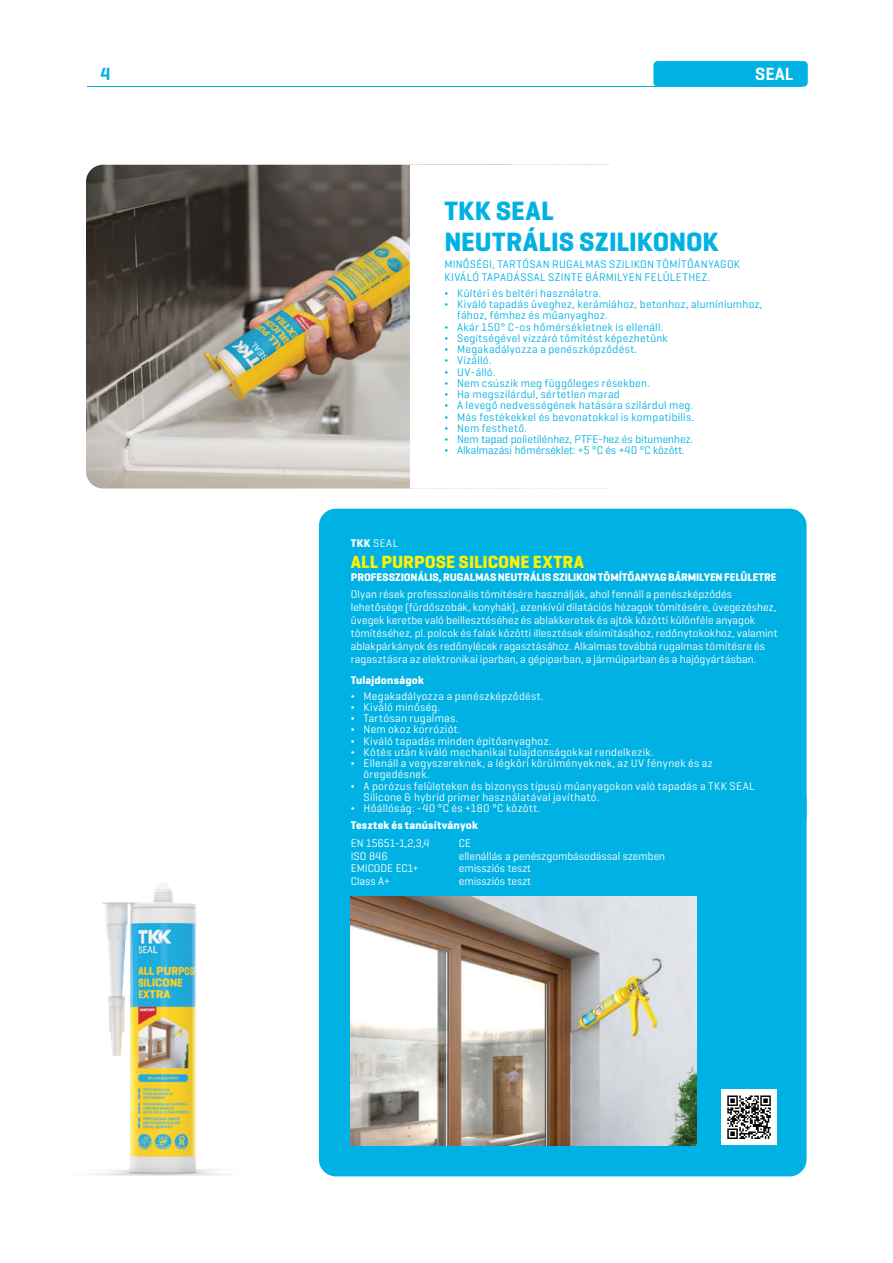
<style>
.page{position:relative;width:893px;height:1263px;background:#fff}
.page>*{position:absolute;margin:0;border:0;box-sizing:border-box;transform-origin:0 0}
.t1{font:700 27px/31px "Geogrotesque Cyr";letter-spacing:.01em;color:#00b2e3}
.t2{font:700 18px "Geogrotesque Cyr";letter-spacing:.01em;color:#fff200}
.t3{font:600 18px "Geogrotesque Cyr";color:#fff}
.t4{font:600 18px "Geogrotesque Cyr";color:#00b2e3}
.t5{font:11.25px/12.9px "Geogrotesque Cyr";letter-spacing:.015em;color:#fff}
.t6{font:11.25px/12.9px "Geogrotesque Cyr";letter-spacing:.025em;color:#00b2e3}
.t7{font:700 11.25px "Geogrotesque Cyr";letter-spacing:.005em;color:#fff}
.t8{font:11.25px "Geogrotesque Cyr";color:#00b2e3}
.s1{font-weight:700}
</style>
<div class="page">
<div style="left:653px;top:61px;width:155px;height:26px;background:#00b2e3;border-radius:4px"></div>
<hr style="left:87px;top:86px;width:714px;height:1px;background:#00b2e3">
<div style="left:319px;top:509px;width:488px;height:323px;background:#00b2e3;border-radius:17px"></div>
<div style="left:319px;top:782px;width:488px;height:394px;background:#00b2e3;border-radius:17px"></div>
<div style="left:721px;top:1089px;width:56px;height:56px;background:#fff"></div>
<svg style="left:727px;top:1095px;width:44px;height:44px"></svg>
<img style="left:86px;top:165px;width:324px;height:323px">
<img style="left:87px;top:883px;width:139px;height:293px">
<img style="left:351px;top:896px;width:345px;height:250px">
<p class="t4" style="left:100px;top:63px;width:12px">4</p>
<p class="t3" style="left:755px;top:63px;width:39px">SEAL</p>
<h4 class="t1" style="left:444px;top:195px;width:276px">TKK SEAL<br>NEUTRÁLIS SZILIKONOK</h4>
<p class="t6" style="left:444px;top:258px;width:297px">MINŐSÉGI, TARTÓSAN RUGALMAS SZILIKON TÖMÍTŐANYAGOK<br>KIVÁLÓ TAPADÁSSAL SZINTE BÁRMILYEN FELÜLETHEZ.</p>
<p class="t6" style="left:444px;top:286px;width:158px">¬ Kültéri és beltéri használatra.</p>
<p class="t6" style="left:457px;top:298px;width:307px;line-height:11.2px;text-indent:-13px">¬ Kiváló tapadás üveghez, kerámiához, betonhoz, alumíniumhoz, fához, fémhez és műanyaghoz.</p>
<p class="t6" style="left:444px;top:320px;width:220px">¬ Akár 150° C-os hőmérsékletnek is ellenáll.</p>
<p class="t6" style="left:444px;top:331px;width:225px">¬ Segítségével vízzáró tömítést képezhetünk</p>
<p class="t6" style="left:444px;top:342px;width:194px">¬ Megakadályozza a penészképződést.</p>
<p class="t6" style="left:444px;top:354px;width:48px">¬ Vízálló.</p>
<p class="t6" style="left:444px;top:365px;width:53px">¬ UV-álló.</p>
<p class="t6" style="left:444px;top:376px;width:207px">¬ Nem csúszik meg függőleges résekben.</p>
<p class="t6" style="left:444px;top:387px;width:177px">¬ Ha megszilárdul, sértetlen marad</p>
<p class="t6" style="left:444px;top:399px;width:250px">¬ A levegő nedvességének hatására szilárdul meg.</p>
<p class="t6" style="left:444px;top:410px;width:251px">¬ Más festékekkel és bevonatokkal is kompatibilis.</p>
<p class="t6" style="left:444px;top:421px;width:84px">¬ Nem festhető.</p>
<p class="t8" style="left:444px;top:432px;width:250px">¬ Nem tapad polietilénhez, PTFE-hez és bitumenhez.</p>
<p class="t8" style="left:444px;top:444px;width:242px">¬ Alkalmazási hőmérséklet: +5 °C és +40 °C között.</p>
<p class="t5" style="left:351px;top:537px;width:49px"><span class="s1">TKK</span> SEAL</p>
<h4 class="t2" style="left:351px;top:551px;width:235px">ALL PURPOSE SILICONE EXTRA</h4>
<h5 class="t7" style="left:351px;top:570px;width:427px">PROFESSZIONÁLIS, RUGALMAS NEUTRÁLIS SZILIKON TÖMÍTŐANYAG BÁRMILYEN FELÜLETRE</h5>
<p class="t5" style="left:351px;top:587px;width:428px">Olyan rések professzionális tömítésére használják, ahol fennáll a penészképződés lehetősége (fürdőszobák, konyhák), ezenkívül dilatációs hézagok tömítésére, üvegezéshez, üvegek keretbe való beillesztéséhez és ablakkeretek és ajtók közötti különféle anyagok tömítéséhez, pl. polcok és falak közötti illesztések elsimításához, redőnytokokhoz, valamint ablakpárkányok és redőnylécek ragasztásához. Alkalmas továbbá rugalmas tömítésre és ragasztásra az elektronikai iparban, a gépiparban, a járműiparban és a hajógyártásban.</p>
<h6 class="t7" style="left:351px;top:673px;width:75px">Tulajdonságok</h6>
<p class="t5" style="left:351px;top:689px;width:194px">¬ Megakadályozza a penészképződést.</p>
<p class="t5" style="left:351px;top:700px;width:91px">¬ Kiváló minőség.</p>
<p class="t5" style="left:351px;top:712px;width:109px">¬ Tartósan rugalmas.</p>
<p class="t5" style="left:351px;top:723px;width:111px">¬ Nem okoz korróziót.</p>
<p class="t5" style="left:351px;top:734px;width:202px">¬ Kiváló tapadás minden építőanyaghoz.</p>
<p class="t5" style="left:351px;top:745px;width:304px">¬ Kötés után kiváló mechanikai tulajdonságokkal rendelkezik.</p>
<p class="t5" style="left:364px;top:757px;width:351px;line-height:11.2px;text-indent:-13px">¬ Ellenáll a vegyszereknek, a légköri körülményeknek, az UV fénynek és az öregedésnek.</p>
<p class="t5" style="left:364px;top:780px;width:392px;line-height:11.2px;text-indent:-13px">¬ A porózus felületeken és bizonyos típusú műanyagokon való tapadás a TKK SEAL<br>Silicone &amp; hybrid primer használatával javítható.</p>
<p class="t5" style="left:351px;top:802px;width:191px">¬ Hőállóság: -40 °C és +180 °C között.</p>
<h6 class="t7" style="left:351px;top:818px;width:129px">Tesztek és tanúsítványok</h6>
<p class="t5" style="left:351px;top:836px;width:80px">EN 15651-1,2,3,4</p>
<p class="t5" style="left:459px;top:836px;width:14px">CE</p>
<p class="t5" style="left:351px;top:849px;width:38px">ISO 846</p>
<p class="t5" style="left:459px;top:849px;width:208px">ellenállás a penészgombásodással szemben</p>
<p class="t5" style="left:351px;top:862px;width:69px">EMICODE EC1+</p>
<p class="t5" style="left:459px;top:862px;width:74px">emissziós teszt</p>
<p class="t5" style="left:351px;top:875px;width:41px">Class A+</p>
<p class="t5" style="left:459px;top:875px;width:74px">emissziós teszt</p>
</div>
